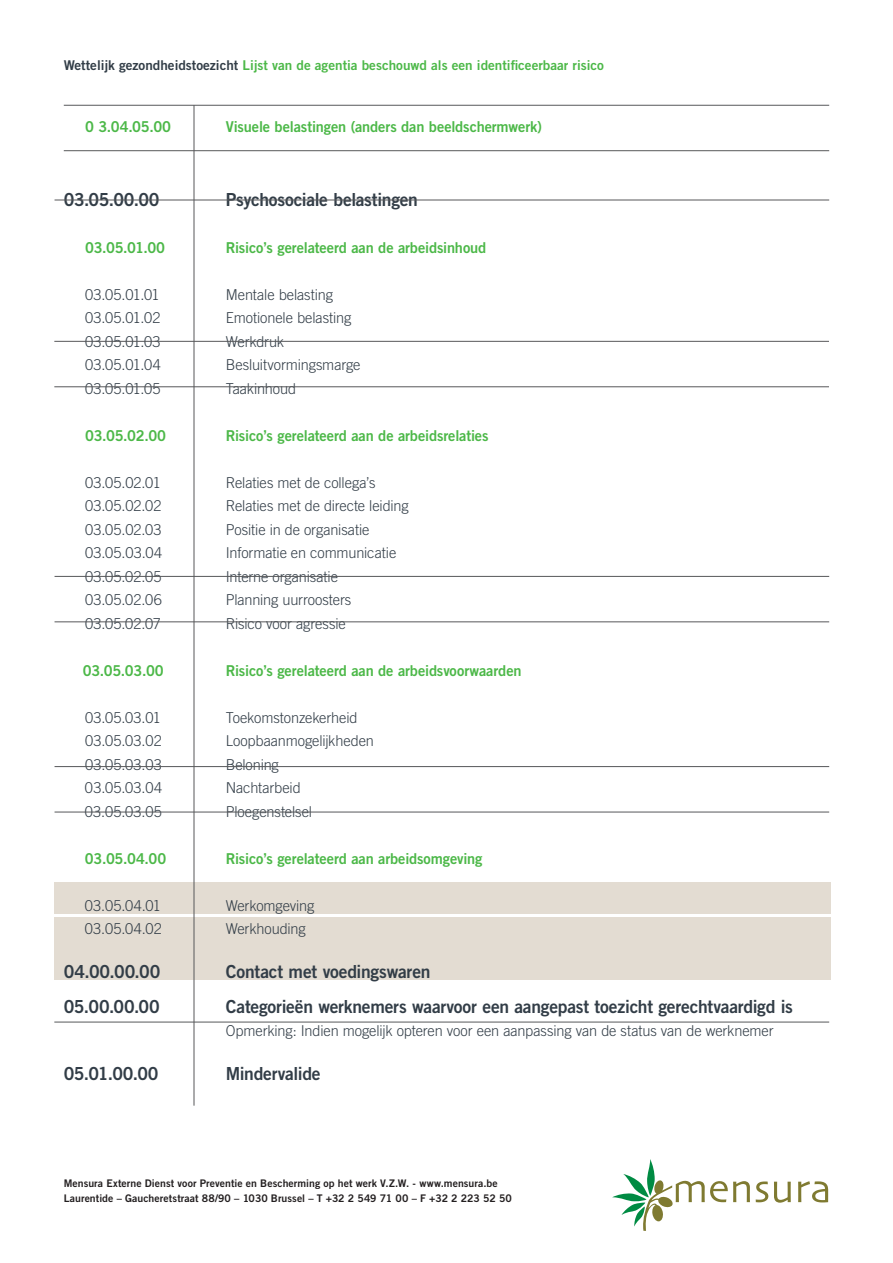
<style>
.page{position:relative;width:893px;height:1263px;background:#fff}
.page>*{position:absolute;margin:0;border:0;box-sizing:border-box;transform-origin:0 0}
.t1{font:18px "Trade Gothic LT Bold Two";letter-spacing:-.015em;color:#323d47}
.t2{font:300 15px "Trade Gothic LT";letter-spacing:-.005em;color:#323d47}
.t3{font:15px "Trade Gothic LT Bold Two";letter-spacing:-.01em;color:#4cb848}
.t4{font:13.5px "Trade Gothic LT Bold Two";color:#4cb848}
.t5{font:10.5px/15px "Trade Gothic LT Bold Two";letter-spacing:.005em;color:#231f20}
.s1{color:#323d47}
</style>
<div class="page">
<svg style="left:756px;top:1181px;width:12px;height:21px"></svg>
<svg style="left:774px;top:1182px;width:17px;height:21px"></svg>
<svg style="left:798px;top:1181px;width:30px;height:21px"></svg>
<svg style="left:612px;top:1159px;width:138px;height:72px"></svg>
<div style="left:54px;top:882px;width:777px;height:32px;background:#e3dcd2"></div>
<div style="left:54px;top:917px;width:777px;height:63px;background:#e3dcd2"></div>
<hr style="left:194px;top:105px;width:1px;height:1001px;background:#57585a">
<hr style="left:64px;top:105px;width:765px;height:1px;background:#57585a">
<hr style="left:64px;top:150px;width:765px;height:1px;background:#57585a">
<hr style="left:55px;top:200px;width:774px;height:1px;background:#57585a">
<hr style="left:54px;top:341px;width:775px;height:1px;background:#57585a">
<hr style="left:54px;top:386px;width:775px;height:1px;background:#57585a">
<hr style="left:55px;top:576px;width:774px;height:1px;background:#57585a">
<hr style="left:55px;top:622px;width:774px;height:1px;background:#57585a">
<hr style="left:55px;top:766px;width:774px;height:1px;background:#57585a">
<hr style="left:55px;top:812px;width:774px;height:1px;background:#57585a">
<hr style="left:54px;top:1022px;width:775px;height:1px;background:#57585a">
<p class="t4" style="left:64px;top:57px;width:542px"><span class="s1">Wettelijk gezondheidstoezicht</span> Lijst van de agentia beschouwd als een identificeerbaar risico</p>
<p class="t3" style="left:85px;top:118px;width:88px">0 3.04.05.00</p>
<p class="t3" style="left:226px;top:118px;width:318px">Visuele belastingen (anders dan beeldschermwerk)</p>
<p class="t1" style="left:64px;top:188px;width:97px">03.05.00.00</p>
<p class="t1" style="left:226px;top:188px;width:194px">Psychosociale belastingen</p>
<p class="t3" style="left:85px;top:238px;width:82px">03.05.01.00</p>
<p class="t3" style="left:226px;top:238px;width:262px">Risico’s gerelateerd aan de arbeidsinhoud</p>
<p class="t2" style="left:85px;top:285px;width:76px">03.05.01.01</p>
<p class="t2" style="left:226px;top:285px;width:109px">Mentale belasting</p>
<p class="t2" style="left:85px;top:309px;width:77px">03.05.01.02</p>
<p class="t2" style="left:226px;top:309px;width:127px">Emotionele belasting</p>
<p class="t2" style="left:85px;top:333px;width:77px">03.05.01.03</p>
<p class="t2" style="left:226px;top:333px;width:60px">Werkdruk</p>
<p class="t2" style="left:85px;top:356px;width:77px">03.05.01.04</p>
<p class="t2" style="left:226px;top:356px;width:136px">Besluitvormingsmarge</p>
<p class="t2" style="left:85px;top:380px;width:77px">03.05.01.05</p>
<p class="t2" style="left:226px;top:380px;width:72px">Taakinhoud</p>
<p class="t3" style="left:85px;top:426px;width:83px">03.05.02.00</p>
<p class="t3" style="left:226px;top:426px;width:264px">Risico’s gerelateerd aan de arbeidsrelaties</p>
<p class="t2" style="left:85px;top:474px;width:77px">03.05.02.01</p>
<p class="t2" style="left:226px;top:474px;width:151px">Relaties met de collega’s</p>
<p class="t2" style="left:85px;top:497px;width:78px">03.05.02.02</p>
<p class="t2" style="left:226px;top:497px;width:184px">Relaties met de directe leiding</p>
<p class="t2" style="left:85px;top:521px;width:78px">03.05.02.03</p>
<p class="t2" style="left:226px;top:521px;width:145px">Positie in de organisatie</p>
<p class="t2" style="left:85px;top:544px;width:79px">03.05.03.04</p>
<p class="t2" style="left:226px;top:544px;width:172px">Informatie en communicatie</p>
<p class="t2" style="left:85px;top:568px;width:78px">03.05.02.05</p>
<p class="t2" style="left:226px;top:568px;width:114px">Interne organisatie</p>
<p class="t2" style="left:85px;top:591px;width:78px">03.05.02.06</p>
<p class="t2" style="left:226px;top:591px;width:127px">Planning uurroosters</p>
<p class="t2" style="left:85px;top:615px;width:78px">03.05.02.07</p>
<p class="t2" style="left:226px;top:615px;width:122px">Risico voor agressie</p>
<p class="t3" style="left:83px;top:661px;width:83px">03.05.03.00</p>
<p class="t3" style="left:226px;top:661px;width:297px">Risico’s gerelateerd aan de arbeidsvoorwaarden</p>
<p class="t2" style="left:85px;top:709px;width:78px">03.05.03.01</p>
<p class="t2" style="left:226px;top:709px;width:133px">Toekomstonzekerheid</p>
<p class="t2" style="left:85px;top:732px;width:78px">03.05.03.02</p>
<p class="t2" style="left:226px;top:732px;width:150px">Loopbaanmogelijkheden</p>
<p class="t2" style="left:85px;top:756px;width:78px">03.05.03.03</p>
<p class="t2" style="left:226px;top:756px;width:55px">Beloning</p>
<p class="t2" style="left:85px;top:779px;width:79px">03.05.03.04</p>
<p class="t2" style="left:226px;top:779px;width:77px">Nachtarbeid</p>
<p class="t2" style="left:85px;top:803px;width:78px">03.05.03.05</p>
<p class="t2" style="left:226px;top:803px;width:88px">Ploegenstelsel</p>
<p class="t3" style="left:85px;top:849px;width:83px">03.05.04.00</p>
<p class="t3" style="left:226px;top:849px;width:258px">Risico’s gerelateerd aan arbeidsomgeving</p>
<p class="t2" style="left:85px;top:897px;width:78px">03.05.04.01</p>
<p class="t2" style="left:226px;top:897px;width:90px">Werkomgeving</p>
<p class="t2" style="left:85px;top:920px;width:78px">03.05.04.02</p>
<p class="t2" style="left:226px;top:920px;width:82px">Werkhouding</p>
<p class="t1" style="left:64px;top:960px;width:98px">04.00.00.00</p>
<p class="t1" style="left:226px;top:960px;width:206px">Contact met voedingswaren</p>
<p class="t1" style="left:64px;top:995px;width:98px">05.00.00.00</p>
<p class="t1" style="left:226px;top:995px;width:569px">Categorieën werknemers waarvoor een aangepast toezicht gerechtvaardigd is</p>
<p class="t2" style="left:226px;top:1022px;width:549px">Opmerking: Indien mogelijk opteren voor een aanpassing van de status van de werknemer</p>
<p class="t1" style="left:64px;top:1062px;width:96px">05.01.00.00</p>
<p class="t1" style="left:226px;top:1062px;width:96px">Mindervalide</p>
<p class="t5" style="left:64px;top:1175px;width:450px">Mensura Externe Dienst voor Preventie en Bescherming op het werk V.Z.W. - www.mensura.be<br>Laurentide – Gaucheretstraat 88/90 – 1030 Brussel – T +32 2 549 71 00 – F +32 2 223 52 50</p>
</div>
